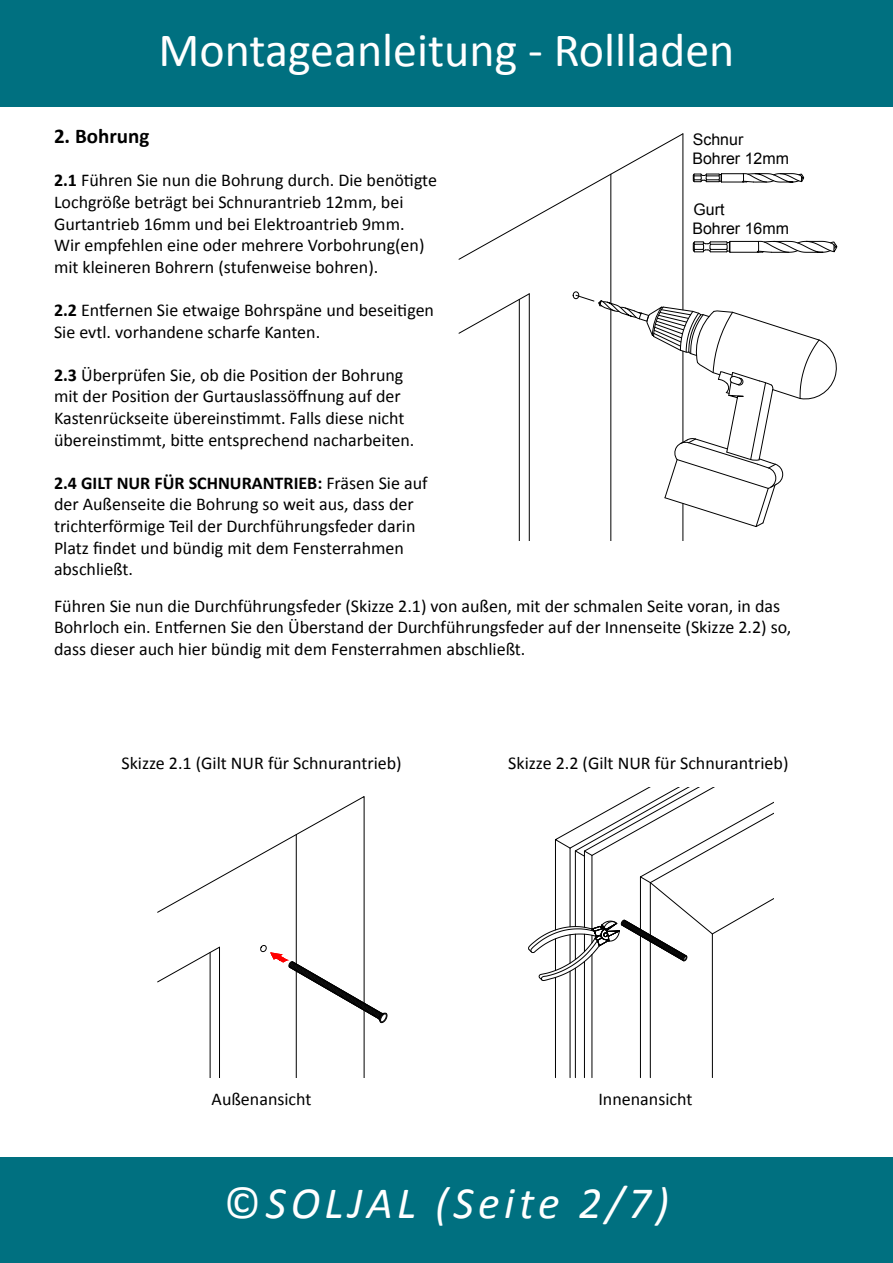
<style>
.page{position:relative;width:893px;height:1263px;background:#fff}
.page>*{position:absolute;margin:0;border:0;box-sizing:border-box;transform-origin:0 0}
.t1{font:48px "Calibri";color:#fff}
.t2{font:italic 45px "Calibri";letter-spacing:.1em;color:#fff}
.t3{font:700 21px "Calibri";color:#000}
.t4{font:18px/21.6px "Calibri";color:#000}
.t5{font:15.9px/19px "Arial";color:#000}
.s1{font-weight:700}
.s2{font-style:normal}
</style>
<div class="page">
<div style="left:0;top:0;width:893px;height:106px;background:#007080"></div>
<div style="left:0;top:1157px;width:893px;height:106px;background:#007080"></div>
<hr style="left:529px;top:294px;width:1px;height:246px;background:#000">
<hr style="left:611px;top:310px;width:1px;height:230px;background:#000">
<hr style="left:611px;top:174px;width:1px;height:129px;background:#000">
<hr style="left:683px;top:134px;width:1px;height:176px;background:#000">
<hr style="left:683px;top:503px;width:1px;height:37px;background:#000">
<svg style="left:459px;top:133px;width:224px;height:127px"></svg>
<hr style="left:519px;top:299px;width:1px;height:241px;background:#000">
<svg style="left:459px;top:293px;width:71px;height:41px"></svg>
<svg style="left:693px;top:173px;width:111px;height:10px"></svg>
<svg style="left:693px;top:240px;width:144px;height:13px"></svg>
<svg style="left:573px;top:292px;width:264px;height:235px"></svg>
<hr style="left:650px;top:941px;width:1px;height:137px;background:#000">
<hr style="left:640px;top:936px;width:1px;height:142px;background:#000">
<hr style="left:592px;top:954px;width:1px;height:124px;background:#000">
<hr style="left:584px;top:961px;width:1px;height:117px;background:#000">
<hr style="left:570px;top:971px;width:1px;height:107px;background:#000">
<hr style="left:555px;top:977px;width:1px;height:101px;background:#000">
<hr style="left:575px;top:968px;width:1px;height:110px;background:#000">
<svg style="left:528px;top:787px;width:246px;height:290px"></svg>
<hr style="left:219px;top:947px;width:1px;height:130px;background:#000">
<hr style="left:296px;top:971px;width:1px;height:106px;background:#000">
<hr style="left:364px;top:1010px;width:1px;height:67px;background:#000">
<hr style="left:210px;top:952px;width:1px;height:125px;background:#000">
<svg style="left:158px;top:796px;width:230px;height:227px"></svg>
<h1 class="t1" style="left:158px;top:20px;width:577px">Montageanleitung - Rollladen</h1>
<p class="t3" style="left:54px;top:123px;width:97px">2. Bohrung</p>
<p class="t4" style="left:54px;top:170px;width:385px"><span class="s1">2.1</span> Führen Sie nun die Bohrung durch. Die benötigte Lochgröße beträgt bei Schnurantrieb 12mm, bei Gurtantrieb 16mm und bei Elektroantrieb 9mm.<br>Wir empfehlen eine oder mehrere Vorbohrung(en) mit kleineren Bohrern (stufenweise bohren).</p>
<p class="t4" style="left:54px;top:299px;width:382px"><span class="s1">2.2</span> Entfernen Sie etwaige Bohrspäne und beseitigen<br>Sie evtl. vorhandene scharfe Kanten.</p>
<p class="t4" style="left:54px;top:364px;width:362px"><span class="s1">2.3</span> Überprüfen Sie, ob die Position der Bohrung mit der Position der Gurtauslassöffnung auf der Kastenrückseite übereinstimmt. Falls diese nicht übereinstimmt, bitte entsprechend nacharbeiten.</p>
<p class="t4" style="left:54px;top:472px;width:375px"><span class="s1">2.4 GILT NUR FÜR SCHNURANTRIEB:</span> Fräsen Sie auf der Außenseite die Bohrung so weit aus, dass der trichterförmige Teil der Durchführungsfeder darin Platz findet und bündig mit dem Fensterrahmen abschließt.</p>
<p class="t5" style="left:692px;top:130px;width:98px">Schnur<br>Bohrer 12mm</p>
<p class="t5" style="left:692px;top:200px;width:98px">Gurt<br>Bohrer 16mm</p>
<p class="t4" style="left:54px;top:595px;width:739px">Führen Sie nun die Durchführungsfeder (Skizze 2.1) von außen, mit der schmalen Seite voran, in das<br>Bohrloch ein. Entfernen Sie den Überstand der Durchführungsfeder auf der Innenseite (Skizze 2.2) so, dass dieser auch hier bündig mit dem Fensterrahmen abschließt.</p>
<p class="t4" style="left:122px;top:753px;width:282px">Skizze 2.1 (Gilt NUR für Schnurantrieb)</p>
<p class="t4" style="left:508px;top:753px;width:282px">Skizze 2.2 (Gilt NUR für Schnurantrieb)</p>
<p class="t4" style="left:212px;top:1089px;width:101px">Außenansicht</p>
<p class="t4" style="left:598px;top:1089px;width:96px">Innenansicht</p>
<h2 class="t2" style="left:224px;top:1172px;width:447px"><span class="s2">©</span>SOLJAL (Seite 2/7)</h2>
</div>
